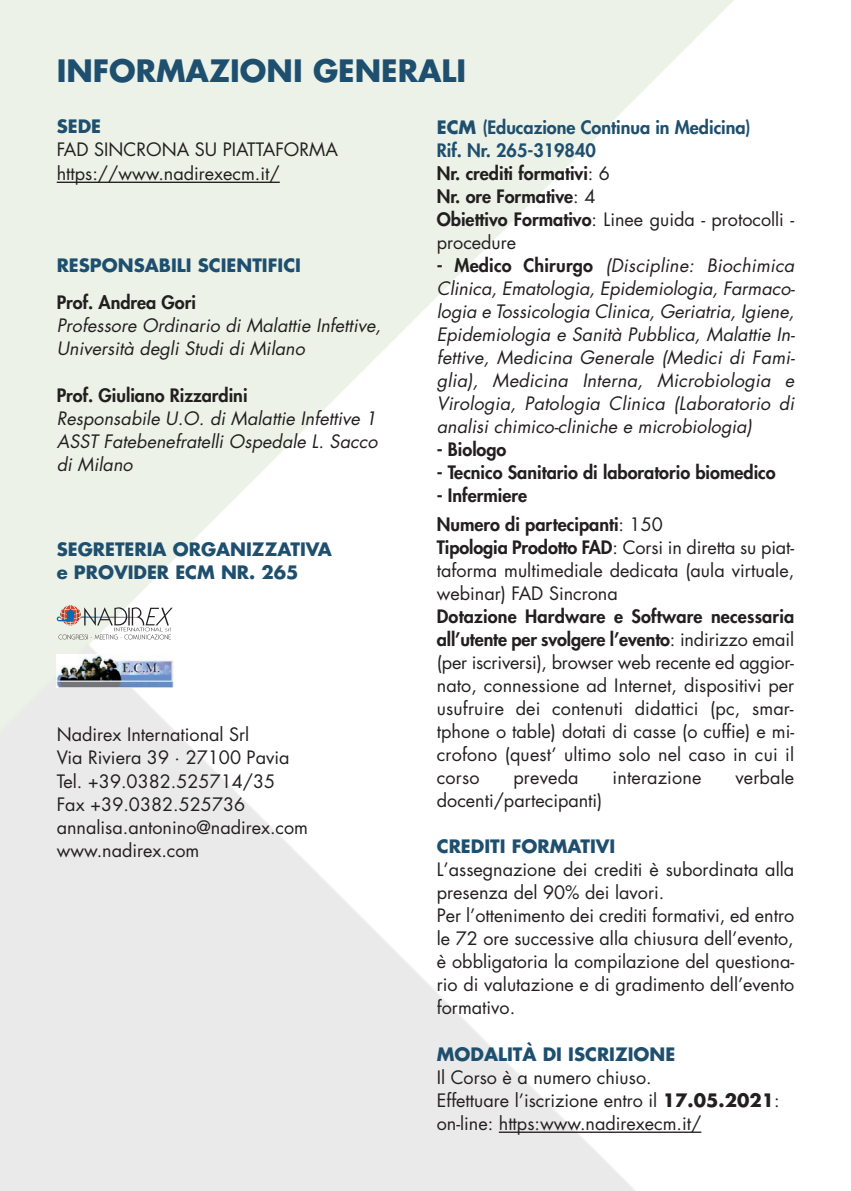
<style>
.page{position:relative;width:851px;height:1191px;background:#fff}
.page>*{position:absolute;margin:0;border:0;box-sizing:border-box;transform-origin:0 0}
.t1{font:700 30px "Futura";color:#1f4f6e}
.t2{font:18px/23px "Futura";color:#231f20}
.t3{font:italic 18px/23px "Futura";color:#231f20;text-align:justify}
.t4{font:800 18px/23px "Futura";color:#231f20}
.t5{font:700 18px/23.2px "Futura";color:#1f4f6e}
.s1{font-weight:700;color:#1f4f6e}
.s2{color:#1f4f6e}
.s3{font-weight:400}
.s4{font-weight:800;font-style:normal}
.s5{font-weight:800}
.s6{font-weight:700}
</style>
<div class="page">
<img style="left:0;top:0;width:734px;height:1191px">
<hr style="left:57px;top:182px;width:223px;height:1px;background:#231f20">
<hr style="left:498px;top:1131px;width:203px;height:1px;background:#231f20">
<svg style="left:57px;top:605px;width:116px;height:34px"></svg>
<img style="left:57px;top:654px;width:117px;height:33px">
<h1 class="t1" style="left:57px;top:57px;width:411px">INFORMAZIONI GENERALI</h1>
<p class="t5" style="left:57px;top:116px;width:46px">SEDE</p>
<p class="t2" style="left:57px;top:140px;width:282px">FAD SINCRONA SU PIATTAFORMA https://www.nadirexecm.it/</p>
<p class="t5" style="left:57px;top:255px;width:246px">RESPONSABILI SCIENTIFICI</p>
<p class="t4" style="left:57px;top:292px;width:141px">Prof. Andrea Gori</p>
<p class="t3" style="left:57px;top:315px;width:329px">Professore Ordinario di Malattie Infettive,<br>Università degli Studi di Milano</p>
<p class="t4" style="left:57px;top:385px;width:192px">Prof. Giuliano Rizzardini</p>
<p class="t3" style="left:57px;top:408px;width:325px">Responsabile U.O. di Malattie Infettive 1<br>ASST Fatebenefratelli Ospedale L. Sacco di Milano</p>
<p class="t5" style="left:57px;top:539px;width:277px">SEGRETERIA ORGANIZZATIVA e PROVIDER ECM NR. 265</p>
<p class="t2" style="left:57px;top:724px;width:253px">Nadirex International Srl<br>Via Riviera 39 · 27100 Pavia<br>Tel. +39.0382.525714/35<br>Fax +39.0382.525736 annalisa.antonino@nadirex.com www.nadirex.com</p>
<p class="t4" style="left:437px;top:117px;width:359px"><span class="s1">ECM</span> <span class="s2">(Educazione Continua in Medicina)<br>Rif. Nr. 265-319840<br></span>Nr. crediti formativi<span class="s3">: 6<br></span>Nr. ore Formative<span class="s3">: 4<br></span>Obiettivo Formativo<span class="s3">: Linee guida - protocolli - procedure</span></p>
<p class="t3" style="left:437px;top:255px;width:362px"><span class="s4">- Med ico C h i ru rgo</span> (Discipline: Biochimica Clinica, Ematologia, Epidemiologia, Farmaco&shy;logia e Tossicologia Clinica, Geriatria, Igiene, Epidemiologia e Sanità Pubblica, Malattie In&shy;fettive, Medicina Generale (Medici di Fami&shy;glia), Medicina Interna, Microbiologia e Virologia, Patologia Clinica (Laboratorio di analisi chimico-cliniche e microbiologia)</p>
<p class="t4" style="left:437px;top:439px;width:71px">- Biologo</p>
<p class="t4" style="left:437px;top:462px;width:340px">- Tecnico Sanitario di laboratorio biomedico</p>
<p class="t4" style="left:437px;top:481px;width:227px;line-height:29.6px">- Infermiere<br>Numero di partecipanti<span class="s3">: 150</span></p>
<p class="t2" style="left:437px;top:538px;width:359px;text-align:justify"><span class="s5">Tipologia Prodotto FAD</span>: Corsi in diretta su piat&shy;taforma multimediale dedicata (aula virtuale, webinar) FAD Sincrona</p>
<p class="t2" style="left:437px;top:607px;width:359px;text-align:justify"><span class="s5">Dotazione Hardware e Software necessaria all’utente per svolgere l’evento</span>: indirizzo email (per iscriversi), browser web recente ed aggior&shy;nato, connessione ad Internet, dispositivi per usufruire dei contenuti didattici (pc, smar&shy;tphone o table) dotati di casse (o cuffie) e mi&shy;crofono (quest’ ultimo solo nel caso in cui il corso</p>
<p class="t2" style="left:513px;top:768px;width:67px">preveda</p>
<p class="t2" style="left:612px;top:768px;width:90px">interazione</p>
<p class="t2" style="left:735px;top:768px;width:60px">verbale</p>
<p class="t2" style="left:437px;top:791px;width:167px">docenti/partecipanti)</p>
<p class="t5" style="left:437px;top:836px;width:180px">CREDITI FORMATIVI</p>
<p class="t2" style="left:437px;top:860px;width:359px">L’assegnazione dei crediti è subordinata alla presenza del 90% dei lavori.<br>Per l’ottenimento dei crediti formativi, ed entro le 72 ore successive alla chiusura dell’evento, è obbligatoria la compilazione del questiona&shy;rio di valutazione e di gradimento dell’evento formativo.</p>
<p class="t5" style="left:437px;top:1043px;width:240px">MODALITÀ DI ISCRIZIONE</p>
<p class="t2" style="left:437px;top:1067px;width:344px">Il Corso è a numero chiuso.<br>Effettuare l’iscrizione entro il <span class="s6">17.05.2021</span>: on-line: https:www.nadirexecm.it/</p>
</div>
